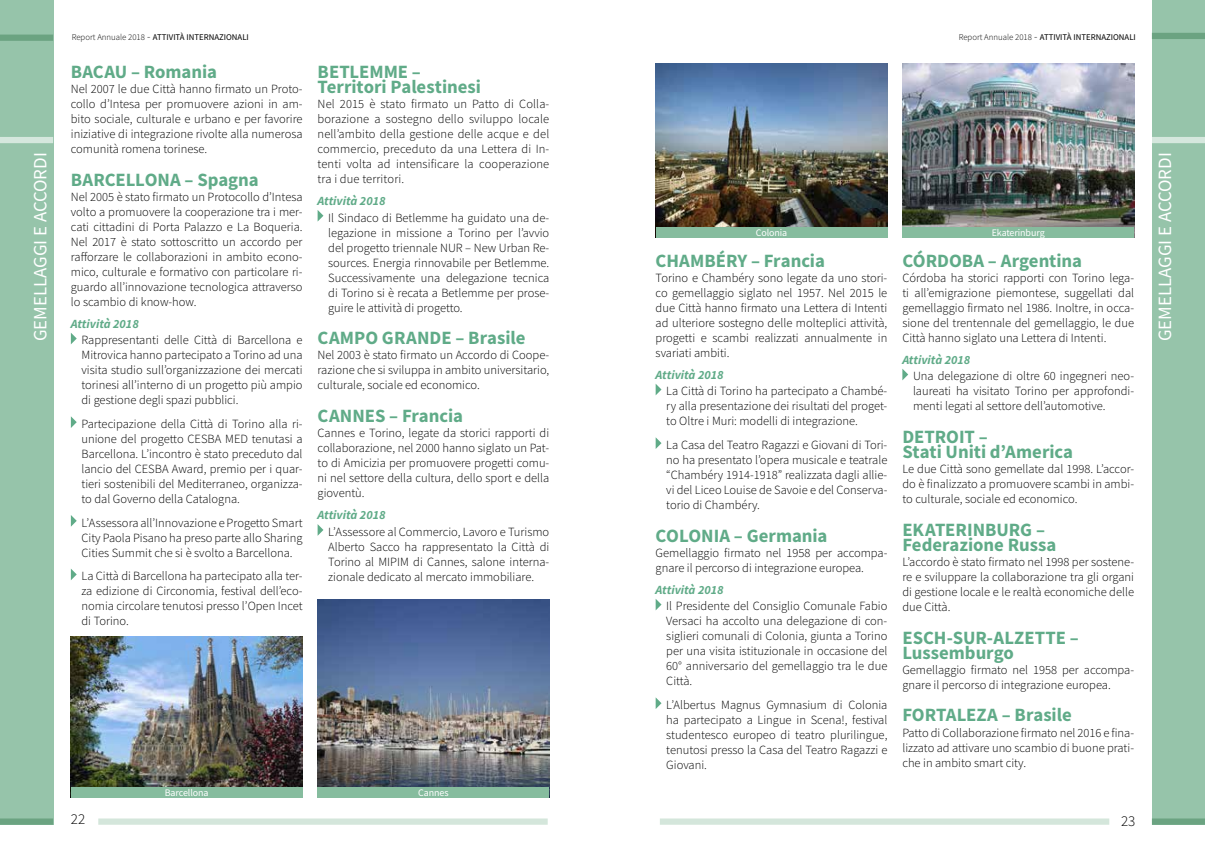
<style>
.page{position:relative;width:1205px;height:851px;background:#fff}
.page>*{position:absolute;margin:0;border:0;box-sizing:border-box;transform-origin:0 0}
.t1{font:700 18.75px/15px "Source Sans Pro";color:#60ab88}
.t2{font:18.75px "Source Sans Pro";color:#fff}
.t3{font:300 15px "Source Sans Pro";color:#000}
.t4{font:300 12.5px/15px "Source Sans Pro";color:#000;text-align:justify}
.t5{font:italic 700 12.5px "Source Sans Pro";color:#60ab88}
.t6{font:10px "Source Sans Pro";letter-spacing:-.01em;color:#fff}
.t7{font:8.75px "Source Sans Pro";color:#000}
.s1{font-weight:300}
.s2{font-weight:300;font-size:11.25px}
</style>
<div class="page">
<div style="left:98px;top:818px;width:450px;height:6px;background:#d4e6db"></div>
<div style="left:0;top:0;width:53px;height:824px;background:#96c4aa"></div>
<div style="left:0;top:35px;width:53px;height:6px;background:#6ba381"></div>
<div style="left:0;top:137px;width:53px;height:6px;background:#d5e7dd"></div>
<div style="left:0;top:818px;width:53px;height:6px;background:#6ba381"></div>
<div style="left:1152px;top:0;width:53px;height:824px;background:#96c4aa"></div>
<div style="left:1152px;top:137px;width:53px;height:6px;background:#d5e7dd"></div>
<div style="left:1152px;top:818px;width:53px;height:6px;background:#6ba381"></div>
<div style="left:660px;top:818px;width:449px;height:6px;background:#d4e6db"></div>
<div style="left:1152px;top:33px;width:53px;height:6px;background:#6ba381"></div>
<svg style="left:71px;top:333px;width:6px;height:11px"></svg>
<svg style="left:71px;top:416px;width:6px;height:12px"></svg>
<svg style="left:71px;top:515px;width:6px;height:11px"></svg>
<svg style="left:71px;top:569px;width:6px;height:11px"></svg>
<svg style="left:318px;top:210px;width:5px;height:11px"></svg>
<svg style="left:318px;top:524px;width:5px;height:11px"></svg>
<svg style="left:656px;top:384px;width:5px;height:11px"></svg>
<svg style="left:656px;top:437px;width:5px;height:12px"></svg>
<svg style="left:656px;top:599px;width:5px;height:11px"></svg>
<svg style="left:656px;top:698px;width:5px;height:11px"></svg>
<svg style="left:902px;top:369px;width:6px;height:11px"></svg>
<img style="left:656px;top:64px;width:231px;height:163px">
<img style="left:902px;top:64px;width:232px;height:163px">
<img style="left:71px;top:636px;width:232px;height:151px">
<div style="left:902px;top:227px;width:232px;height:10px;background:#86bc9e"></div>
<div style="left:656px;top:227px;width:231px;height:10px;background:#86bc9e"></div>
<img style="left:318px;top:599px;width:231px;height:188px">
<div style="left:71px;top:787px;width:232px;height:10px;background:#86bc9e"></div>
<div style="left:318px;top:787px;width:231px;height:10px;background:#86bc9e"></div>
<h1 class="t2" style="left:28px;top:341px;width:190px;rotate:-90deg">GEMELLAGGI E ACCORDI</h1>
<p class="t7" style="left:72px;top:32px;width:179px"><span class="s1">Report Annuale 2018</span> <span class="s2">-</span> ATTIVITÀ INTERNAZIONALI</p>
<p class="t7" style="left:959px;top:32px;width:179px"><span class="s1">Report Annuale 2018</span> <span class="s2">-</span> ATTIVITÀ INTERNAZIONALI</p>
<h1 class="t1" style="left:71px;top:64px;width:148px">BACAU – Romania</h1>
<p class="t4" style="left:71px;top:81px;width:233px">Nel 2007 le due Città hanno firmato un Proto&shy;collo d’Intesa per promuovere azioni in am&shy;bito sociale, culturale e urbano e per favorire iniziative di integrazione rivolte alla numerosa comunità romena torinese.</p>
<h1 class="t1" style="left:71px;top:172px;width:189px">BARCELLONA – Spagna</h1>
<p class="t4" style="left:71px;top:189px;width:233px">Nel 2005 è stato firmato un Protocollo d’Intesa volto a promuovere la cooperazione tra i mer&shy;cati cittadini di Porta Palazzo e La Boqueria.<br>Nel 2017 è stato sottoscritto un accordo per rafforzare le collaborazioni in ambito econo&shy;mico, culturale e formativo con particolare ri&shy;guardo all’innovazione tecnologica attraverso lo scambio di know-how.</p>
<p class="t5" style="left:71px;top:315px;width:69px">Attività 2018</p>
<p class="t4" style="left:81px;top:333px;width:223px">Rappresentanti delle Città di Barcellona e Mitrovica hanno partecipato a Torino ad una visita studio sull’organizzazione dei mercati torinesi all’interno di un progetto più ampio di gestione degli spazi pubblici.</p>
<p class="t4" style="left:81px;top:416px;width:223px">Partecipazione della Città di Torino alla ri&shy;unione del progetto CESBA MED tenutasi a Barcellona. L’incontro è stato preceduto dal lancio del CESBA Award, premio per i quar&shy;tieri sostenibili del Mediterraneo, organizza&shy;to dal Governo della Catalogna.</p>
<p class="t4" style="left:81px;top:515px;width:223px">L’Assessora all’Innovazione e Progetto Smart City Paola Pisano ha preso parte allo Sharing Cities Summit che si è svolto a Barcellona.</p>
<p class="t4" style="left:81px;top:568px;width:223px">La Città di Barcellona ha partecipato alla ter&shy;za edizione di Circonomia, festival dell’eco&shy;nomia circolare tenutosi presso l’Open Incet di Torino.</p>
<h1 class="t1" style="left:318px;top:64px;width:165px">BETLEMME –<br>Territori Palestinesi</h1>
<p class="t4" style="left:318px;top:96px;width:233px">Nel 2015 è stato firmato un Patto di Colla&shy;borazione a sostegno dello sviluppo locale nell’ambito della gestione delle acque e del commercio, preceduto da una Lettera di In&shy;tenti volta ad intensificare la cooperazione tra i due territori.</p>
<p class="t5" style="left:318px;top:192px;width:69px">Attività 2018</p>
<p class="t4" style="left:328px;top:210px;width:223px">Il Sindaco di Betlemme ha guidato una de&shy;legazione in missione a Torino per l’avvio del progetto triennale NUR – New Urban Re&shy;sources. Energia rinnovabile per Betlemme.<br>Successivamente una delegazione tecnica di Torino si è recata a Betlemme per prose&shy;guire le attività di progetto.</p>
<h1 class="t1" style="left:318px;top:330px;width:209px">CAMPO GRANDE – Brasile</h1>
<p class="t4" style="left:318px;top:348px;width:233px">Nel 2003 è stato firmato un Accordo di Coope&shy;razione che si sviluppa in ambito universitario, culturale, sociale ed economico.</p>
<h1 class="t1" style="left:318px;top:408px;width:147px">CANNES – Francia</h1>
<p class="t4" style="left:318px;top:425px;width:233px">Cannes e Torino, legate da storici rapporti di collaborazione, nel 2000 hanno siglato un Pat&shy;to di Amicizia per promuovere progetti comu&shy;ni nel settore della cultura, dello sport e della gioventù.</p>
<p class="t5" style="left:318px;top:506px;width:69px">Attività 2018</p>
<p class="t4" style="left:328px;top:524px;width:223px">L’Assessore al Commercio, Lavoro e Turismo Alberto Sacco ha rappresentato la Città di Torino al MIPIM di Cannes, salone interna&shy;zionale dedicato al mercato immobiliare.</p>
<p class="t3" style="left:71px;top:809px;width:16px">22</p>
<p class="t6" style="left:165px;top:786px;width:45px">Barcellona</p>
<p class="t6" style="left:418px;top:786px;width:32px">Cannes</p>
<p class="t6" style="left:756px;top:226px;width:33px">Colonia</p>
<p class="t6" style="left:992px;top:226px;width:54px">Ekaterinburg</p>
<h1 class="t1" style="left:656px;top:253px;width:171px">CHAMBÉRY – Francia</h1>
<p class="t4" style="left:656px;top:270px;width:233px">Torino e Chambéry sono legate da uno stori&shy;co gemellaggio siglato nel 1957. Nel 2015 le due Città hanno firmato una Lettera di Intenti ad ulteriore sostegno delle molteplici attività, progetti e scambi realizzati annualmente in svariati ambiti.</p>
<p class="t5" style="left:656px;top:366px;width:69px">Attività 2018</p>
<p class="t4" style="left:666px;top:383px;width:223px">La Città di Torino ha partecipato a Chambé&shy;ry alla presentazione dei risultati del proget&shy;to Oltre i Muri: modelli di integrazione.</p>
<p class="t4" style="left:666px;top:437px;width:223px">La Casa del Teatro Ragazzi e Giovani di Tori&shy;no ha presentato l’opera musicale e teatrale “Chambéry 1914-1918” realizzata dagli allie&shy;vi del Liceo Louise de Savoie e del Conserva&shy;torio di Chambéry.</p>
<h1 class="t1" style="left:656px;top:527px;width:173px">COLONIA – Germania</h1>
<p class="t4" style="left:656px;top:545px;width:233px">Gemellaggio firmato nel 1958 per accompa&shy;gnare il percorso di integrazione europea.</p>
<p class="t5" style="left:656px;top:581px;width:69px">Attività 2018</p>
<p class="t4" style="left:666px;top:598px;width:223px">Il Presidente del Consiglio Comunale Fabio Versaci ha accolto una delegazione di con&shy;siglieri comunali di Colonia, giunta a Torino per una visita istituzionale in occasione del 60° anniversario del gemellaggio tra le due Città.</p>
<p class="t4" style="left:666px;top:697px;width:223px">L’Albertus Magnus Gymnasium di Colonia ha partecipato a Lingue in Scena!, festival studentesco europeo di teatro plurilingue, tenutosi presso la Casa del Teatro Ragazzi e Giovani.</p>
<h1 class="t1" style="left:902px;top:253px;width:181px">CÓRDOBA – Argentina</h1>
<p class="t4" style="left:902px;top:270px;width:233px">Córdoba ha storici rapporti con Torino lega&shy;ti all’emigrazione piemontese, suggellati dal gemellaggio firmato nel 1986. Inoltre, in occa&shy;sione del trentennale del gemellaggio, le due Città hanno siglato una Lettera di Intenti.</p>
<p class="t5" style="left:902px;top:351px;width:69px">Attività 2018</p>
<p class="t4" style="left:913px;top:368px;width:223px">Una delegazione di oltre 60 ingegneri neo&shy;laureati ha visitato Torino per approfondi&shy;menti legati al settore dell’automotive.</p>
<h1 class="t1" style="left:902px;top:429px;width:172px">DETROIT –<br>Stati Uniti d’America</h1>
<p class="t4" style="left:902px;top:461px;width:233px">Le due Città sono gemellate dal 1998. L’accor&shy;do è finalizzato a promuovere scambi in ambi&shy;to culturale, sociale ed economico.</p>
<h1 class="t1" style="left:902px;top:522px;width:155px">EKATERINBURG –<br>Federazione Russa</h1>
<p class="t4" style="left:902px;top:554px;width:233px">L’accordo è stato firmato nel 1998 per sostene&shy;re e sviluppare la collaborazione tra gli organi di gestione locale e le realtà economiche delle due Città.</p>
<h1 class="t1" style="left:902px;top:629px;width:178px">ESCH-SUR-ALZETTE –<br>Lussemburgo</h1>
<p class="t4" style="left:902px;top:662px;width:233px">Gemellaggio firmato nel 1958 per accompa&shy;gnare il percorso di integrazione europea.</p>
<h1 class="t1" style="left:902px;top:707px;width:171px">FORTALEZA – Brasile</h1>
<p class="t4" style="left:902px;top:724px;width:233px">Patto di Collaborazione firmato nel 2016 e fina&shy;lizzato ad attivare uno scambio di buone prati&shy;che in ambito smart city.</p>
<p class="t3" style="left:1121px;top:811px;width:16px">23</p>
<h1 class="t2" style="left:1153px;top:341px;width:190px;rotate:-90deg">GEMELLAGGI E ACCORDI</h1>
</div>
